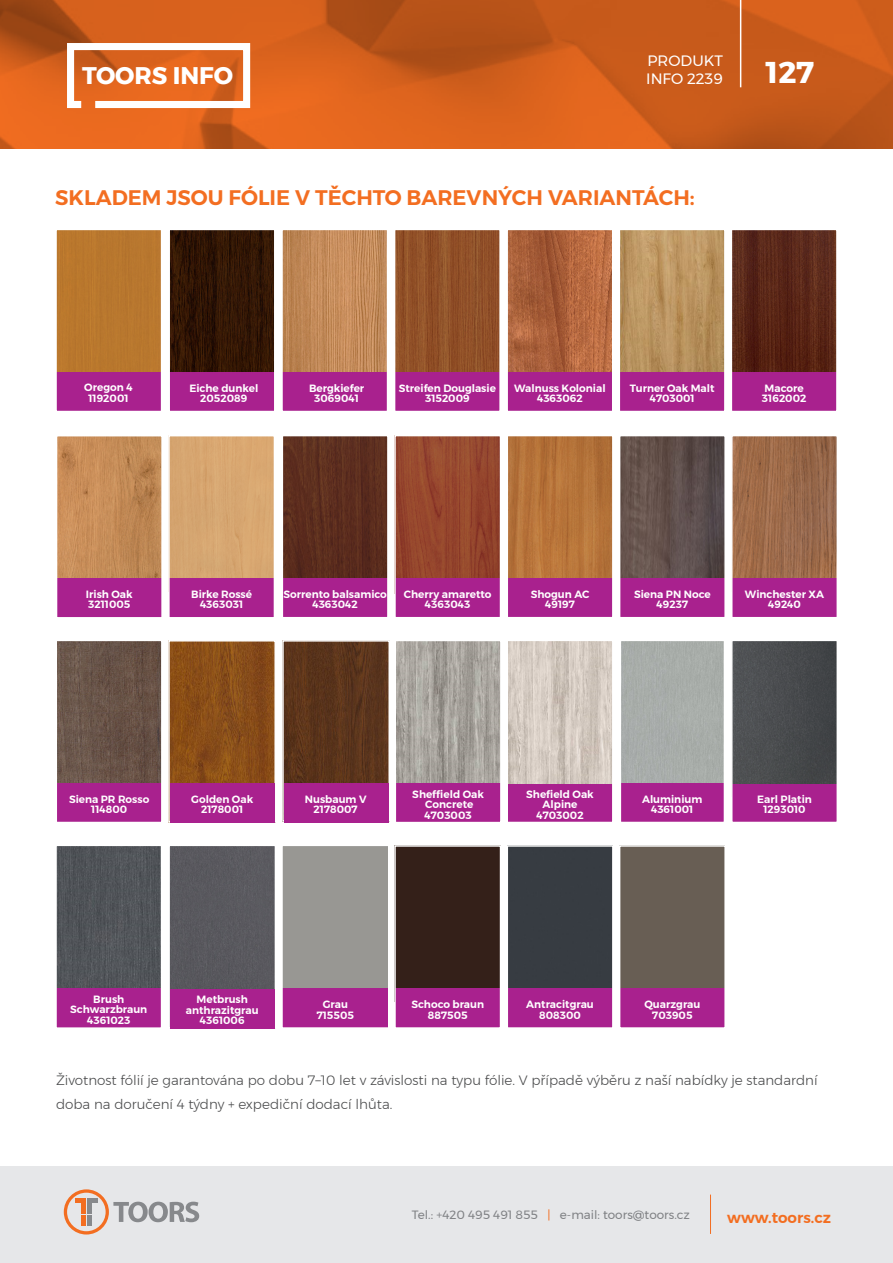
<style>
.page{position:relative;width:893px;height:1263px;background:#fff}
.page>*{position:absolute;margin:0;border:0;box-sizing:border-box;transform-origin:0 0}
.t1{font:700 30px "Montserrat";color:#fff}
.t2{font:700 24px "Montserrat";color:#fff}
.Větší_podnadpis{font:600 21px "Montserrat";color:#f36e21}
.t3{font:15px "Montserrat";color:#fff}
.t4{font:600 15px "Montserrat";color:#f36e21}
.text{font:300 13.5px/24px "Montserrat";color:#4b4c4d}
.t5{font:12px "Montserrat";color:#808285}
.t6{font:600 10.5px/10.5px "Montserrat";color:#fff;text-align:center}
.s1{color:#f36e21}
</style>
<div class="page">
<div style="left:0;top:1166px;width:893px;height:97px;background:#e6e7e9"></div>
<svg style="left:64px;top:1189px;width:135px;height:45px"></svg>
<hr style="left:710px;top:1194px;width:1px;height:40px;background:#f36e21">
<img style="left:0;top:0;width:893px;height:149px">
<hr style="left:740px;top:0;width:1px;height:87px;background:#fff">
<svg style="left:63px;top:39px;width:191px;height:73px"></svg>
<div style="left:58px;top:232px;width:101px;height:140px;background:#b9772e"></div>
<div style="left:56px;top:372px;width:105px;height:39px;background:#a9218e"></div>
<div style="left:55px;top:229px;width:107px;height:183px;border:2px solid #fff"></div>
<img style="left:171px;top:232px;width:102px;height:140px">
<div style="left:169px;top:372px;width:106px;height:39px;background:#a9218e"></div>
<div style="left:168px;top:229px;width:108px;height:183px;border:2px solid #fff"></div>
<img style="left:284px;top:232px;width:101px;height:140px">
<div style="left:282px;top:372px;width:106px;height:39px;background:#a9218e"></div>
<div style="left:281px;top:229px;width:107px;height:183px;border:2px solid #fff"></div>
<img style="left:397px;top:232px;width:101px;height:140px">
<div style="left:395px;top:372px;width:105px;height:39px;background:#a9218e"></div>
<div style="left:394px;top:229px;width:107px;height:183px;border:2px solid #fff"></div>
<img style="left:734px;top:232px;width:101px;height:140px">
<div style="left:731px;top:372px;width:106px;height:39px;background:#a9218e"></div>
<div style="left:731px;top:229px;width:107px;height:183px;border:2px solid #fff"></div>
<img style="left:59px;top:438px;width:101px;height:140px">
<div style="left:57px;top:578px;width:105px;height:40px;background:#a9218e"></div>
<div style="left:56px;top:435px;width:107px;height:183px;border:2px solid #fff"></div>
<div style="left:171px;top:438px;width:101px;height:140px;background:#d7a671"></div>
<div style="left:169px;top:578px;width:105px;height:40px;background:#a9218e"></div>
<div style="left:168px;top:435px;width:107px;height:183px;border:2px solid #fff"></div>
<img style="left:285px;top:438px;width:101px;height:140px">
<div style="left:282px;top:578px;width:106px;height:40px;background:#a9218e"></div>
<div style="left:282px;top:435px;width:107px;height:183px;border:2px solid #fff"></div>
<img style="left:734px;top:643px;width:101px;height:141px">
<div style="left:732px;top:784px;width:105px;height:38px;background:#a9218e"></div>
<div style="left:731px;top:640px;width:107px;height:183px;border:2px solid #fff"></div>
<img style="left:397px;top:438px;width:101px;height:140px">
<div style="left:395px;top:578px;width:105px;height:40px;background:#a9218e"></div>
<div style="left:394px;top:435px;width:107px;height:183px;border:2px solid #fff"></div>
<img style="left:509px;top:438px;width:102px;height:140px">
<div style="left:507px;top:578px;width:106px;height:40px;background:#a9218e"></div>
<div style="left:506px;top:435px;width:108px;height:183px;border:2px solid #fff"></div>
<img style="left:622px;top:438px;width:101px;height:140px">
<div style="left:620px;top:578px;width:105px;height:40px;background:#a9218e"></div>
<div style="left:619px;top:435px;width:107px;height:183px;border:2px solid #fff"></div>
<img style="left:734px;top:438px;width:101px;height:140px">
<div style="left:732px;top:578px;width:105px;height:40px;background:#a9218e"></div>
<div style="left:731px;top:435px;width:107px;height:183px;border:2px solid #fff"></div>
<img style="left:509px;top:232px;width:101px;height:141px">
<div style="left:507px;top:373px;width:106px;height:38px;background:#a9218e"></div>
<div style="left:506px;top:229px;width:107px;height:183px;border:2px solid #fff"></div>
<img style="left:622px;top:232px;width:101px;height:140px">
<div style="left:619px;top:372px;width:106px;height:39px;background:#a9218e"></div>
<div style="left:619px;top:229px;width:107px;height:183px;border:2px solid #fff"></div>
<div style="left:397px;top:848px;width:101px;height:140px;background:#342019"></div>
<div style="left:395px;top:988px;width:106px;height:40px;background:#a9218e"></div>
<div style="left:394px;top:845px;width:107px;height:184px;border:2px solid #fff"></div>
<div style="left:284px;top:847px;width:103px;height:142px;background:#989793"></div>
<div style="left:283px;top:989px;width:105px;height:39px;background:#a9218e"></div>
<div style="left:281px;top:844px;width:109px;height:185px;border:2px solid #fff"></div>
<img style="left:58px;top:847px;width:101px;height:142px">
<div style="left:56px;top:989px;width:106px;height:39px;background:#a9218e"></div>
<div style="left:55px;top:844px;width:107px;height:185px;border:2px solid #fff"></div>
<div style="left:623px;top:643px;width:99px;height:140px;background:#a8ada9"></div>
<div style="left:620px;top:783px;width:104px;height:39px;background:#a9218e"></div>
<div style="left:620px;top:640px;width:105px;height:183px;border:2px solid #fff"></div>
<img style="left:59px;top:643px;width:101px;height:140px">
<div style="left:56px;top:783px;width:106px;height:39px;background:#a9218e"></div>
<div style="left:56px;top:640px;width:107px;height:183px;border:2px solid #fff"></div>
<div style="left:622px;top:848px;width:101px;height:140px;background:#685e54"></div>
<div style="left:620px;top:988px;width:105px;height:40px;background:#a9218e"></div>
<div style="left:619px;top:845px;width:107px;height:184px;border:2px solid #fff"></div>
<img style="left:509px;top:643px;width:102px;height:140px">
<div style="left:507px;top:783px;width:106px;height:39px;background:#a9218e"></div>
<div style="left:506px;top:640px;width:108px;height:183px;border:2px solid #fff"></div>
<img style="left:398px;top:643px;width:101px;height:140px">
<div style="left:395px;top:783px;width:106px;height:39px;background:#a9218e"></div>
<div style="left:395px;top:640px;width:107px;height:183px;border:2px solid #fff"></div>
<div style="left:510px;top:848px;width:101px;height:140px;background:#373c42"></div>
<div style="left:507px;top:988px;width:106px;height:40px;background:#a9218e"></div>
<div style="left:507px;top:845px;width:107px;height:184px;border:2px solid #fff"></div>
<img style="left:171px;top:643px;width:102px;height:140px">
<div style="left:168px;top:640px;width:108px;height:183px;border:2px solid #fff"></div>
<div style="left:170px;top:783px;width:104px;height:40px;background:#a9218e"></div>
<img style="left:285px;top:643px;width:102px;height:140px">
<div style="left:282px;top:640px;width:108px;height:182px;border:2px solid #fff"></div>
<div style="left:284px;top:783px;width:104px;height:40px;background:#a9218e"></div>
<div style="left:171px;top:847px;width:102px;height:142px;background:#59595e"></div>
<div style="left:168px;top:844px;width:108px;height:185px;border:2px solid #fff"></div>
<div style="left:170px;top:989px;width:105px;height:39px;background:#a9218e"></div>
<p class="t3" style="left:647px;top:49px;width:77px">PRODUKT</p>
<p class="t2" style="left:82px;top:56px;width:152px">TOORS INFO</p>
<p class="t3" style="left:646px;top:67px;width:78px">INFO 2239</p>
<p class="t1" style="left:766px;top:49px;width:49px">127</p>
<p class="Větší_podnadpis" style="left:55px;top:181px;width:641px">SKLADEM JSOU FÓLIE V TĚCHTO BAREVNÝCH VARIANTÁCH:</p>
<p class="t6" style="left:84px;top:382px;width:50px">Oregon 4<br>1192001</p>
<p class="t6" style="left:189px;top:383px;width:70px">Eiche dunkel<br>2052089</p>
<p class="t6" style="left:309px;top:383px;width:57px">Bergkiefer<br>3069041</p>
<p class="t6" style="left:399px;top:383px;width:99px">Streifen Douglasie<br>3152009</p>
<p class="t6" style="left:762px;top:383px;width:46px;text-align:left">Macore<br>3162002</p>
<p class="t6" style="left:514px;top:383px;width:93px">Walnuss Kolonial<br>4363062</p>
<p class="t6" style="left:630px;top:383px;width:86px">Turner Oak Malt<br>4703001</p>
<p class="t6" style="left:86px;top:589px;width:48px;text-align:left">Irish Oak<br>3211005</p>
<p class="t6" style="left:191px;top:589px;width:62px">Birke Rossé<br>4363031</p>
<p class="t6" style="left:283px;top:589px;width:105px">Sorrento balsamico<br>4363042</p>
<p class="t6" style="left:404px;top:589px;width:89px">Cherry amaretto<br>4363043</p>
<p class="t6" style="left:531px;top:589px;width:60px">Shogun AC<br>49197</p>
<p class="t6" style="left:634px;top:589px;width:78px">Siena PN Noce<br>49237</p>
<p class="t6" style="left:745px;top:589px;width:81px">Winchester XA<br>49240</p>
<p class="t6" style="left:69px;top:794px;width:82px">Siena PR Rosso<br>114800</p>
<p class="t6" style="left:191px;top:794px;width:63px">Golden Oak</p>
<p class="t6" style="left:201px;top:804px;width:44px">2178001</p>
<p class="t6" style="left:305px;top:794px;width:63px">Nusbaum V</p>
<p class="t6" style="left:314px;top:804px;width:46px">2178007</p>
<p class="t6" style="left:412px;top:788px;width:73px">Sheffield Oak<br>Concrete<br>4703003</p>
<p class="t6" style="left:526px;top:789px;width:69px">Shefield Oak<br>Alpine<br>4703002</p>
<p class="t6" style="left:642px;top:794px;width:62px">Aluminium<br>4361001</p>
<p class="t6" style="left:757px;top:794px;width:56px">Earl Platin<br>1293010</p>
<p class="t6" style="left:70px;top:994px;width:79px">Brush<br>Schwarzbraun<br>4361023</p>
<p class="t6" style="left:186px;top:994px;width:74px">Metbrush anthrazitgrau</p>
<p class="t6" style="left:200px;top:1015px;width:46px">4361006</p>
<p class="t6" style="left:317px;top:999px;width:39px">Grau<br>715505</p>
<p class="t6" style="left:411px;top:999px;width:74px">Schoco braun<br>887505</p>
<p class="t6" style="left:526px;top:999px;width:69px">Antracitgrau<br>808300</p>
<p class="t6" style="left:644px;top:999px;width:57px">Quarzgrau<br>703905</p>
<p class="text" style="left:56px;top:1068px;width:763px">Životnost fólií je garantována po dobu 7–10 let v závislosti na typu fólie. V případě výběru z naší nabídky je standardní doba na doručení 4 týdny + expediční dodací lhůta.</p>
<p class="t5" style="left:412px;top:1205px;width:280px">Tel.: +420 495 491 855 <span class="s1">|</span> e-mail: toors@toors.cz</p>
<p class="t4" style="left:727px;top:1206px;width:105px">www.toors.cz</p>
</div>
